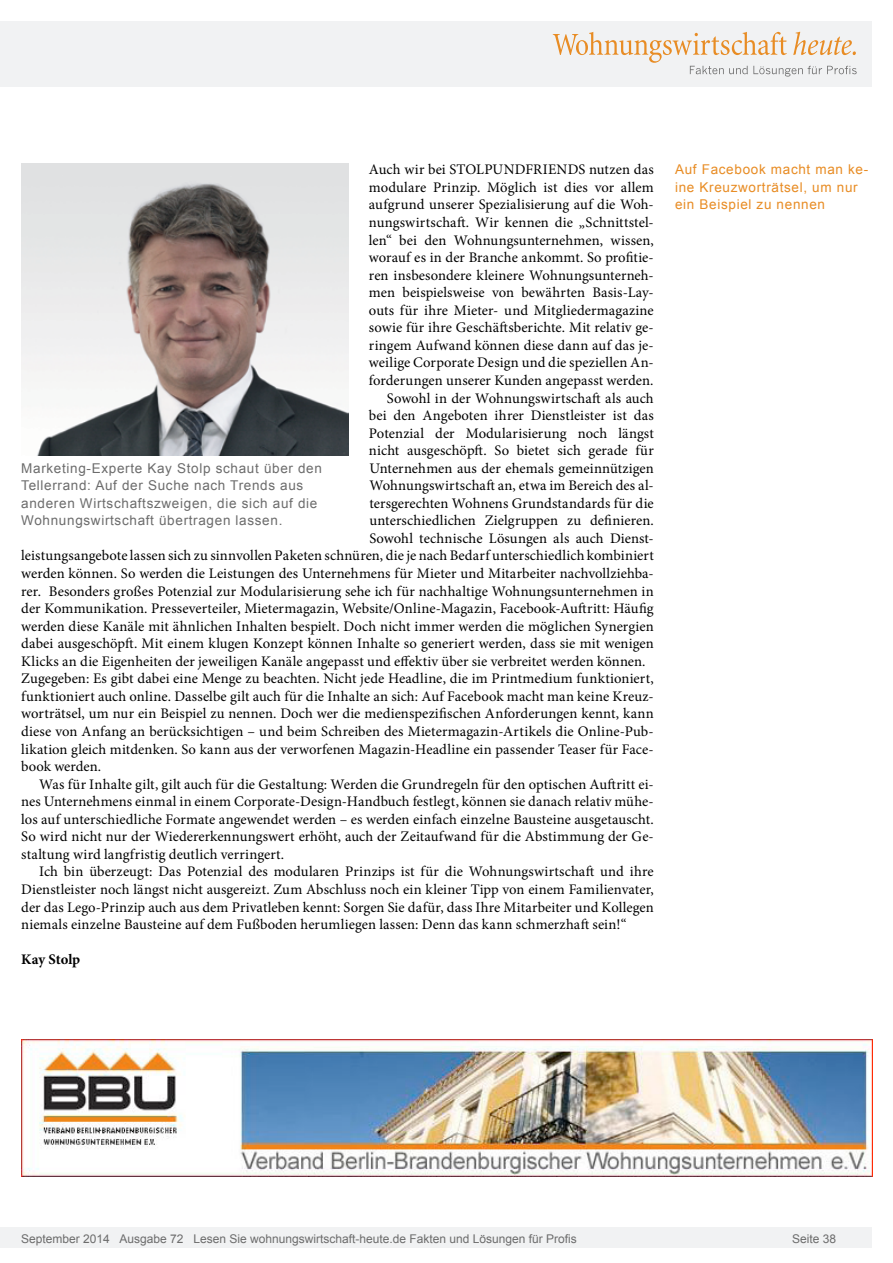
<style>
.page{position:relative;width:893px;height:1263px;background:#fff}
.page>*{position:absolute;margin:0;border:0;box-sizing:border-box;transform-origin:0 0}
.Fliesstext{font:14.7px/17.5px "Minion Pro";letter-spacing:.005em;color:#000;text-align:justify}
.Fließtext_erste_Zeil{font:14.7px/17.5px "Minion Pro";letter-spacing:.005em;color:#000;text-align:justify}
.AUTOR{font:700 14.7px "Minion Pro";letter-spacing:-.005em;color:#000}
.Bildunterschrift{font:13.5px/17.5px "Arial";letter-spacing:.05em;color:#6c6c6c}
.Info{font:13.5px/17.5px "Arial";letter-spacing:.05em;color:#e88c24}
.t1{font:12px "Arial";color:#6c6c6c}
</style>
<div class="page">
<div style="left:0;top:1227px;width:872px;height:20px;background:#f1f2f3"></div>
<div style="left:0;top:21px;width:872px;height:66px;background:#f1f2f3"></div>
<svg style="left:553px;top:32px;width:304px;height:45px"></svg>
<img style="left:21px;top:163px;width:327px;height:292px">
<img style="left:21px;top:1040px;width:851px;height:137px">
<p class="Fließtext_erste_Zeil" style="left:369px;top:161px;width:286px">Auch wir bei STOLPUNDFRIENDS nutzen das modulare Prinzip. Möglich ist dies vor allem aufgrund unserer Spezialisierung auf die Woh&shy;nungswirtschaft. Wir kennen die „Schnittstel&shy;len“ bei den Wohnungsunternehmen, wissen, worauf es in der Branche ankommt. So profitie&shy;ren insbesondere kleinere Wohnungsunterneh&shy;men beispielsweise von bewährten Basis-Lay&shy;outs für ihre Mieter- und Mitgliedermagazine sowie für ihre Geschäftsberichte. Mit relativ ge&shy;ringem Aufwand können diese dann auf das je&shy;weilige Corporate Design und die speziellen An&shy;forderungen unserer Kunden angepasst werden.</p>
<p class="Fliesstext" style="left:387px;top:389px;width:268px">Sowohl in der Wohnungswirtschaft als auch</p>
<p class="Fliesstext" style="left:369px;top:407px;width:286px">bei den Angeboten ihrer Dienstleister ist das</p>
<p class="Fliesstext" style="left:369px;top:424px;width:286px">Potenzial der Modularisierung noch längst</p>
<p class="Fliesstext" style="left:369px;top:442px;width:286px">nicht ausgeschöpft. So bietet sich gerade für</p>
<p class="Fliesstext" style="left:369px;top:459px;width:286px">Unternehmen aus der ehemals gemeinnützigen</p>
<p class="Fliesstext" style="left:369px;top:477px;width:286px">Wohnungswirtschaft an, etwa im Bereich des al-</p>
<p class="Fliesstext" style="left:369px;top:494px;width:286px">tersgerechten Wohnens Grundstandards für die</p>
<p class="Fliesstext" style="left:369px;top:512px;width:286px">unterschiedlichen Zielgruppen zu definieren.</p>
<p class="Fliesstext" style="left:369px;top:529px;width:286px">Sowohl technische Lösungen als auch Dienst-</p>
<p class="Fliesstext" style="left:21px;top:547px;width:634px">leistungsangebote lassen sich zu sinnvollen Paketen schnüren, die je nach Bedarf unterschiedlich kombiniert</p>
<p class="Fliesstext" style="left:21px;top:565px;width:634px">werden können. So werden die Leistungen des Unternehmens für Mieter und Mitarbeiter nachvollziehba-</p>
<p class="Fliesstext" style="left:21px;top:582px;width:634px">rer. Besonders großes Potenzial zur Modularisierung sehe ich für nachhaltige Wohnungsunternehmen in</p>
<p class="Fliesstext" style="left:21px;top:600px;width:634px">der Kommunikation. Presseverteiler, Mietermagazin, Website/Online-Magazin, Facebook-Auftritt: Häufig</p>
<p class="Fliesstext" style="left:21px;top:617px;width:634px">werden diese Kanäle mit ähnlichen Inhalten bespielt. Doch nicht immer werden die möglichen Synergien</p>
<p class="Fliesstext" style="left:21px;top:635px;width:634px">dabei ausgeschöpft. Mit einem klugen Konzept können Inhalte so generiert werden, dass sie mit wenigen</p>
<p class="Fliesstext" style="left:21px;top:652px;width:626px">Klicks an die Eigenheiten der jeweiligen Kanäle angepasst und effektiv über sie verbreitet werden können.</p>
<p class="Fließtext_erste_Zeil" style="left:21px;top:670px;width:634px">Zugegeben: Es gibt dabei eine Menge zu beachten. Nicht jede Headline, die im Printmedium funktioniert, funktioniert auch online. Dasselbe gilt auch für die Inhalte an sich: Auf Facebook macht man keine Kreuz&shy;worträtsel, um nur ein Beispiel zu nennen. Doch wer die medienspezifischen Anforderungen kennt, kann diese von Anfang an berücksichtigen – und beim Schreiben des Mietermagazin-Artikels die Online-Pub&shy;likation gleich mitdenken. So kann aus der verworfenen Magazin-Headline ein passender Teaser für Face&shy;book werden.</p>
<p class="Fliesstext" style="left:21px;top:775px;width:634px;text-indent:18px">Was für Inhalte gilt, gilt auch für die Gestaltung: Werden die Grundregeln für den optischen Auftritt ei&shy;nes Unternehmens einmal in einem Corporate-Design-Handbuch festlegt, können sie danach relativ mühe&shy;los auf unterschiedliche Formate angewendet werden – es werden einfach einzelne Bausteine ausgetauscht.<br>So wird nicht nur der Wiedererkennungswert erhöht, auch der Zeitaufwand für die Abstimmung der Ge&shy;staltung wird langfristig deutlich verringert.</p>
<p class="Fliesstext" style="left:21px;top:863px;width:634px;text-indent:18px">Ich bin überzeugt: Das Potenzial des modularen Prinzips ist für die Wohnungswirtschaft und ihre Dienstleister noch längst nicht ausgereizt. Zum Abschluss noch ein kleiner Tipp von einem Familienvater, der das Lego-Prinzip auch aus dem Privatleben kennt: Sorgen Sie dafür, dass Ihre Mitarbeiter und Kollegen niemals einzelne Bausteine auf dem Fußboden herumliegen lassen: Denn das kann schmerzhaft sein!“</p>
<p class="AUTOR" style="left:21px;top:949px;width:61px">Kay Stolp</p>
<p class="Bildunterschrift" style="left:21px;top:459px;width:302px">Marketing-Experte Kay Stolp schaut über den Tellerrand: Auf der Suche nach Trends aus anderen Wirtschaftszweigen, die sich auf die Wohnungswirtschaft übertragen lassen.</p>
<p class="Info" style="left:675px;top:161px;width:195px">Auf Facebook macht man ke&shy;ine Kreuzworträtsel, um nur ein Beispiel zu nennen</p>
<p class="t1" style="left:21px;top:1230px;width:557px">September 2014 Ausgabe 72 Lesen Sie wohnungswirtschaft-heute.de Fakten und Lösungen für Profis</p>
<p class="t1" style="left:792px;top:1231px;width:46px">Seite 38</p>
</div>
